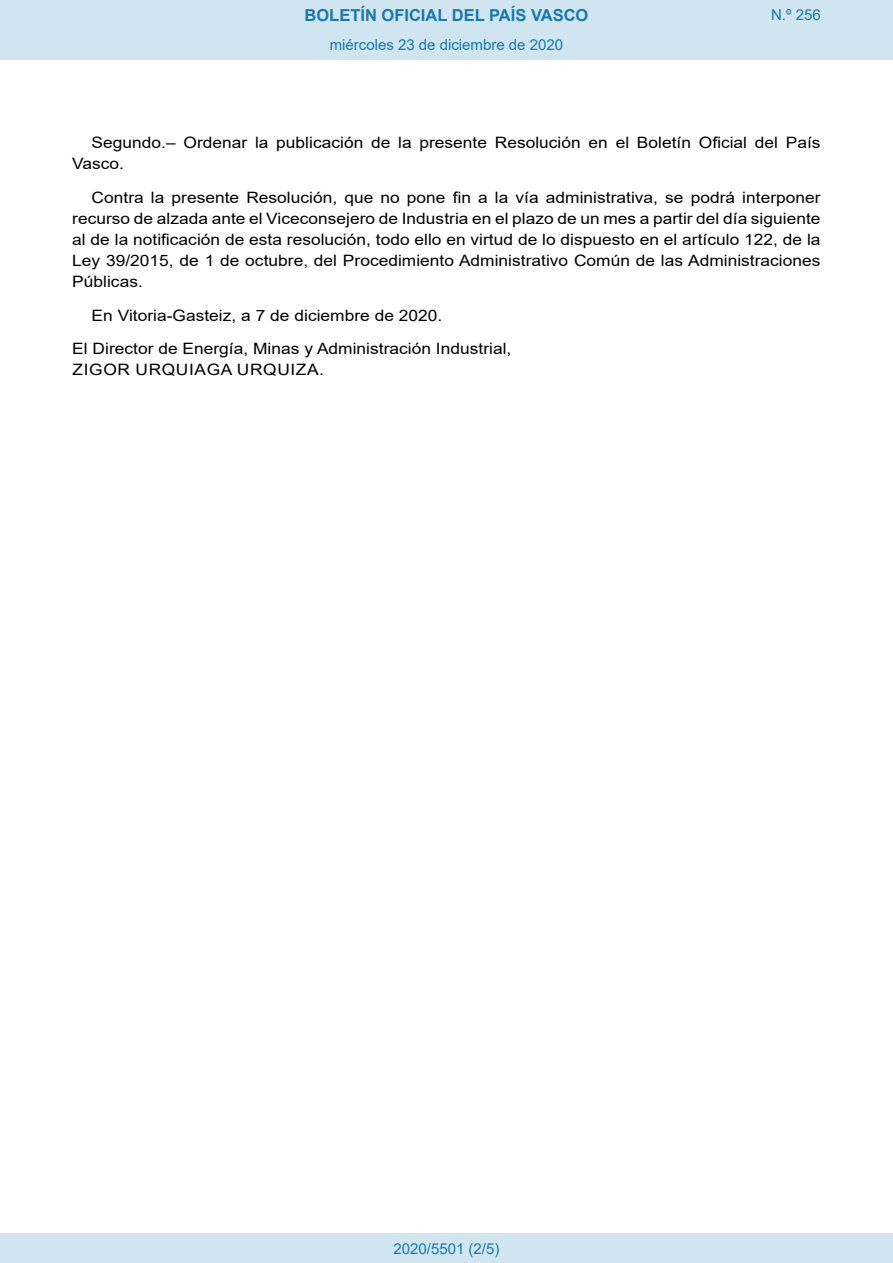
<style>
.page{position:relative;width:893px;height:1263px;background:#fff}
.page>*{position:absolute;margin:0;border:0;box-sizing:border-box;transform-origin:0 0}
.t1{font:700 16.5px "Arial";color:#1879ad}
.BOPVDetalle{font:15.6px/21px "Arial";color:#000;scale:1.11 1}
.BOPVFirmaPuesto{font:15.6px "Arial";color:#000;scale:1.11 1}
.BOPVFirmaLugFec{font:15.6px "Arial";color:#000;scale:1.11 1}
.BOPVFirmaNombre{font:15.6px "Arial";letter-spacing:.035em;color:#000;scale:1.11 1}
.Paginacion_Centro{font:15px "Arial";color:#1879ad}
</style>
<div class="page">
<div style="left:0;top:0;width:893px;height:60px;background:#d0e5f0"></div>
<div style="left:0;top:1233px;width:893px;height:30px;background:#d0e5f0"></div>
<p class="t1" style="left:305px;top:3px;width:285px">BOLETÍN OFICIAL DEL PAÍS VASCO</p>
<p class="Paginacion_Centro" style="left:330px;top:35px;width:235px">miércoles 23 de diciembre de 2020</p>
<p class="Paginacion_Centro" style="left:771px;top:5px;width:51px">N.º 256</p>
<p class="BOPVDetalle" style="left:72px;top:132px;width:676px;text-indent:19px">Segundo.– Ordenar la publicación de la presente Resolución en el Boletín Oficial del País<br>Vasco.</p>
<p class="BOPVDetalle" style="left:72px;top:187px;width:676px;text-align:justify;text-indent:19px">Contra la presente Resolución, que no pone fin a la vía administrativa, se podrá interponer recurso de alzada ante el Viceconsejero de Industria en el plazo de un mes a partir del día siguiente al de la notificación de esta resolución, todo ello en virtud de lo dispuesto en el artículo 122, de la Ley 39/2015, de 1 de octubre, del Procedimiento Administrativo Común de las Administraciones Públicas.</p>
<p class="BOPVFirmaLugFec" style="left:92px;top:304px;width:318px">En Vitoria-Gasteiz, a 7 de diciembre de 2020.</p>
<p class="BOPVFirmaPuesto" style="left:72px;top:338px;width:397px">El Director de Energía, Minas y Administración Industrial,</p>
<p class="BOPVFirmaNombre" style="left:73px;top:359px;width:228px">ZIGOR URQUIAGA URQUIZA.</p>
<p class="Paginacion_Centro" style="left:393px;top:1238px;width:107px">2020/5501 (2/5)</p>
</div>
